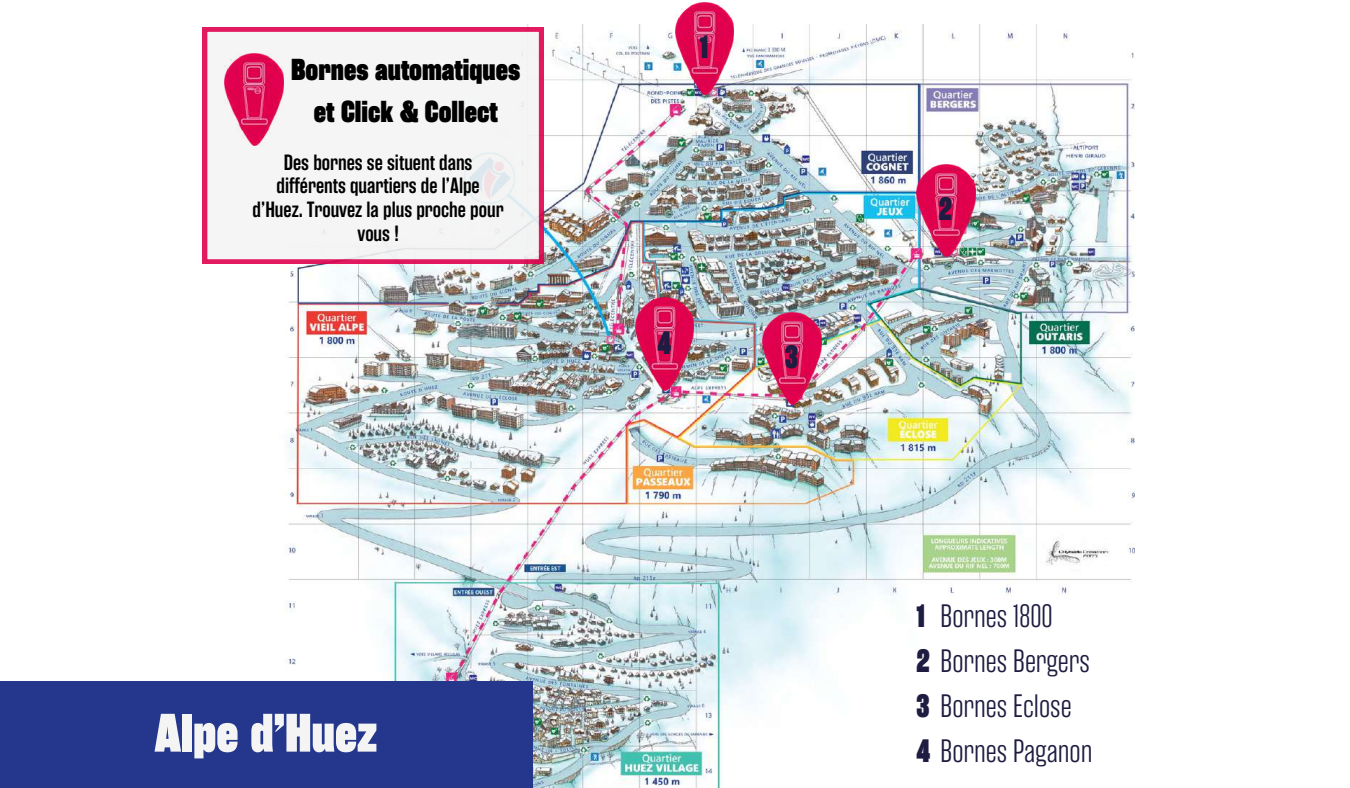
<style>
.page{position:relative;width:1350px;height:788px;background:#fff}
.page>*{position:absolute;margin:0;border:0;box-sizing:border-box;transform-origin:0 0}
.t1{font:800 54px "Rama Gothic E";color:#f4f4f4}
.t2{font:300 32.4px/45px "Rama Gothic E";color:#1e1c40}
.t3{font:800 32.4px "Rama Gothic E";color:#1e1c40}
.t4{font:800 30.3px/41.7px "Rama Gothic E";color:#000;text-align:center}
.t5{font:600 22.05px/23.7px "Rama Gothic E";color:#000;text-align:center}
.s1{font-weight:800}
</style>
<div class="page">
<img style="left:285px;top:24px;width:849px;height:763px">
<svg style="left:203px;top:27px;width:340px;height:237px"></svg>
<img style="left:225px;top:54px;width:58px;height:92px">
<img style="left:763px;top:312px;width:58px;height:92px">
<img style="left:917px;top:164px;width:58px;height:92px">
<img style="left:635px;top:298px;width:59px;height:92px">
<img style="left:675px;top:2px;width:59px;height:92px">
<div style="left:0;top:681px;width:532px;height:106px;background:#24378d"></div>
<h3 class="t4" style="left:291px;top:49px;width:231px">Bornes automatiques et Click &amp; Collect</h3>
<p class="t5" style="left:253px;top:151px;width:252px">Des bornes se situent dans différents quartiers de l’Alpe d’Huez. Trouvez la plus proche pour vous !</p>
<h1 class="t1" style="left:154px;top:701px;width:224px">Alpe d’Huez</h1>
<h2 class="t3" style="left:700px;top:28px;width:10px">1</h2>
<h2 class="t3" style="left:658px;top:324px;width:15px">4</h2>
<h2 class="t3" style="left:785px;top:338px;width:15px">3</h2>
<h2 class="t3" style="left:939px;top:190px;width:15px">2</h2>
<h2 class="t2" style="left:917px;top:594px;width:177px;text-indent:24px">Bornes 1800<br><span class="s1">2</span> Bornes Bergers<br><span class="s1">3</span> Bornes Eclose<br><span class="s1">4</span> Bornes Paganon</h2>
<h2 class="t3" style="left:917px;top:597px;width:10px">1</h2>
</div>
